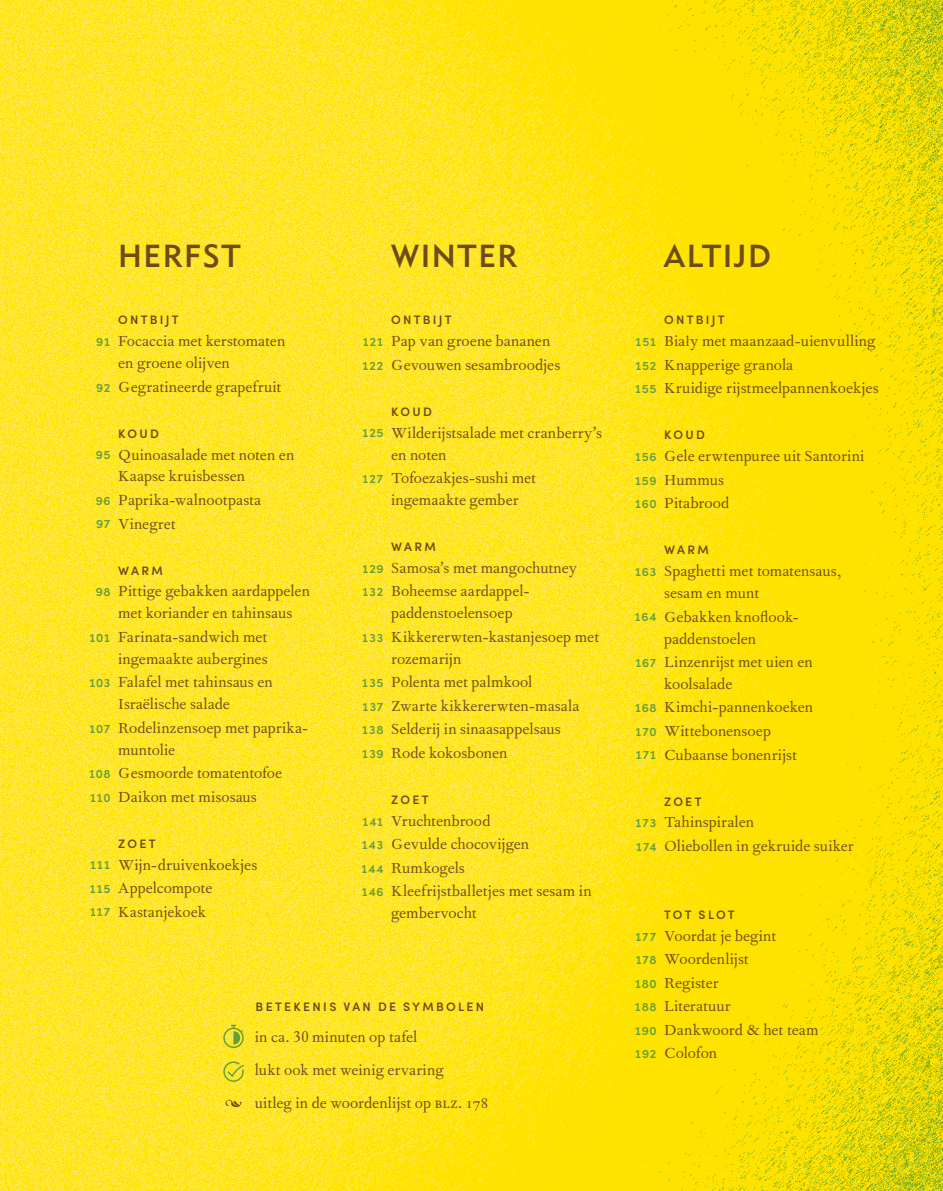
<style>
.page{position:relative;width:943px;height:1191px;background:#fff}
.page>*{position:absolute;margin:0;border:0;box-sizing:border-box;transform-origin:0 0}
.t1{font:31.5px "Geometric 415 BT Medium A";letter-spacing:.05em;color:#6e4c18}
.t2{font:17.5px/23.6px "Fournier MT Std";letter-spacing:.005em;color:#6e4c18}
.t3{font:600 12.25px "Sofia Pro";letter-spacing:.19em;color:#6e4c18}
.s1{font-family:"Sofia Pro";font-weight:600;font-size:12.25px;color:#659e39}
.s2{font-family:"Fournier MT Regular SC"}
.s3{font-size:15.75px}
</style>
<div class="page">
<img style="left:0;top:0;width:943px;height:1191px">
<svg style="left:225px;top:1099px;width:16px;height:8px"></svg>
<div style="left:223px;top:1027px;width:21px;height:21px;border:1px solid #659e39;border-radius:50%"></div>
<svg style="left:231px;top:1024px;width:13px;height:20px"></svg>
<svg style="left:223px;top:1060px;width:22px;height:22px"></svg>
<h1 class="t1" style="left:118px;top:237px;width:124px">HERFST</h1>
<p class="t3" style="left:118px;top:311px;width:62px">ONTBIJT</p>
<p class="t2" style="left:118px;top:330px;width:169px;line-height:21.9px;text-indent:-22px"><span class="s1">91</span> Focaccia met kerstomaten en groene olijven</p>
<p class="t2" style="left:96px;top:374px;width:187px"><span class="s1">92</span> Gegratineerde grapefruit</p>
<p class="t3" style="left:118px;top:424px;width:42px">KOUD</p>
<p class="t2" style="left:118px;top:443px;width:178px;line-height:21.9px;text-indent:-22px"><span class="s1">95</span> Quinoasalade met noten en<br>Kaapse kruisbessen</p>
<p class="t2" style="left:96px;top:487px;width:167px"><span class="s1">96</span> Paprika-walnootpasta<br><span class="s1">97</span> Vinegret</p>
<p class="t3" style="left:118px;top:561px;width:46px">WARM</p>
<p class="t2" style="left:96px;top:580px;width:215px;line-height:21.9px;text-align:center"><span class="s1">98</span> Pittige gebakken aardappelen met koriander en tahinsaus</p>
<p class="t2" style="left:89px;top:625px;width:180px;line-height:21.9px;text-align:right"><span class="s1">101</span> Farinata-sandwich met ingemaakte aubergines</p>
<p class="t2" style="left:118px;top:671px;width:156px;line-height:21.9px;text-indent:-29px"><span class="s1">103</span> Falafel met tahinsaus en<br>Israëlische salade</p>
<p class="t2" style="left:118px;top:716px;width:191px;line-height:21.9px;text-indent:-29px"><span class="s1">107</span> Rodelinzensoep met paprika&shy;muntolie</p>
<p class="t2" style="left:89px;top:760px;width:195px"><span class="s1">108</span> Gesmoorde tomatentofoe<br><span class="s1">110</span> Daikon met misosaus</p>
<p class="t3" style="left:118px;top:834px;width:39px">ZOET</p>
<p class="t2" style="left:89px;top:852px;width:169px"><span class="s1">111</span> Wijn-druivenkoekjes<br><span class="s1">115</span> Appelcompote<br><span class="s1">117</span> Kastanjekoek</p>
<h1 class="t1" style="left:391px;top:237px;width:128px">WINTER</h1>
<p class="t3" style="left:391px;top:311px;width:62px">ONTBIJT</p>
<p class="t2" style="left:362px;top:329px;width:200px"><span class="s1">121</span> Pap van groene bananen<br><span class="s1">122</span> Gevouwen sesambroodjes</p>
<p class="t3" style="left:391px;top:402px;width:42px">KOUD</p>
<p class="t2" style="left:391px;top:421px;width:212px;line-height:21.9px;text-indent:-29px"><span class="s1">125</span> Wilderijstsalade met cranberry’s en noten</p>
<p class="t2" style="left:391px;top:466px;width:146px;line-height:21.9px;text-indent:-29px"><span class="s1">127</span> Tofoezakjes-sushi met ingemaakte gember</p>
<p class="t3" style="left:391px;top:537px;width:46px">WARM</p>
<p class="t2" style="left:362px;top:555px;width:217px"><span class="s1">129</span> Samosa’s met mangochutney<br><span class="s1">132</span> Boheemse aardappel-</p>
<p class="t2" style="left:361px;top:601px;width:239px;text-indent:29px">paddenstoelensoep<br><span class="s1">133</span> Kikkererwten-kastanjesoep met</p>
<p class="t2" style="left:361px;top:646px;width:219px;text-indent:30px">rozemarijn<br><span class="s1">135</span> Polenta met palmkool<br><span class="s1">137</span> Zwarte kikkererwten-masala<br><span class="s1">138</span> Selderij in sinaasappelsaus<br><span class="s1">139</span> Rode kokosbonen</p>
<p class="t3" style="left:391px;top:790px;width:39px">ZOET</p>
<p class="t2" style="left:361px;top:808px;width:232px"><span class="s1">141</span> Vruchtenbrood<br><span class="s1">143</span> Gevulde chocovijgen<br><span class="s1">144</span> Rumkogels<br><span class="s1">146</span> Kleefrijstballetjes met sesam in</p>
<p class="t2" style="left:391px;top:901px;width:87px">gembervocht</p>
<p class="t3" style="left:256px;top:997px;width:230px">BETEKENIS VAN DE SYMBOLEN</p>
<p class="t2" style="left:255px;top:1020px;width:235px;line-height:32.9px">in ca. 30 minuten op tafel<br>lukt ook met weinig ervaring<br>uitleg in de woordenlijst op <span class="s2">blz. 178</span></p>
<h1 class="t1" style="left:664px;top:237px;width:108px">ALTIJD</h1>
<p class="t3" style="left:664px;top:311px;width:62px">ONTBIJT</p>
<p class="t2" style="left:634px;top:329px;width:245px"><span class="s1">151</span> Bia<span class="s3">ł</span>y met maanzaad-uienvulling<br><span class="s1">152</span> Knapperige granola<br><span class="s1">155</span> Kruidige rijstmeelpannenkoekjes</p>
<p class="t3" style="left:664px;top:426px;width:42px">KOUD</p>
<p class="t2" style="left:634px;top:444px;width:231px"><span class="s1">156</span> Gele erwtenpuree uit Santorini<br><span class="s1">159</span> Hummus<br><span class="s1">160</span> Pitabrood</p>
<p class="t3" style="left:664px;top:541px;width:46px">WARM</p>
<p class="t2" style="left:664px;top:559px;width:179px;line-height:21.9px;text-indent:-29px"><span class="s1">163</span> Spaghetti met tomatensaus, sesam en munt</p>
<p class="t2" style="left:664px;top:605px;width:135px;line-height:21.9px;text-indent:-30px"><span class="s1">164</span> Gebakken knoflook&shy;paddenstoelen</p>
<p class="t2" style="left:664px;top:650px;width:150px;line-height:21.9px;text-indent:-29px"><span class="s1">167</span> Linzenrijst met uien en koolsalade</p>
<p class="t2" style="left:634px;top:695px;width:180px"><span class="s1">168</span> Kimchi-pannenkoeken<br><span class="s1">170</span> Wittebonensoep<br><span class="s1">171</span> Cubaanse bonenrijst</p>
<p class="t3" style="left:664px;top:792px;width:39px">ZOET</p>
<p class="t2" style="left:635px;top:810px;width:220px"><span class="s1">173</span> Tahinspiralen<br><span class="s1">174</span> Oliebollen in gekruide suiker</p>
<p class="t3" style="left:664px;top:905px;width:72px">TOT SLOT</p>
<p class="t2" style="left:634px;top:923px;width:186px"><span class="s1">177</span> Voordat je begint<br><span class="s1">178</span> Woordenlijst<br><span class="s1">180</span> Register<br><span class="s1">188</span> Literatuur<br><span class="s1">190</span> Dankwoord &amp; het team<br><span class="s1">192</span> Colofon</p>
</div>
